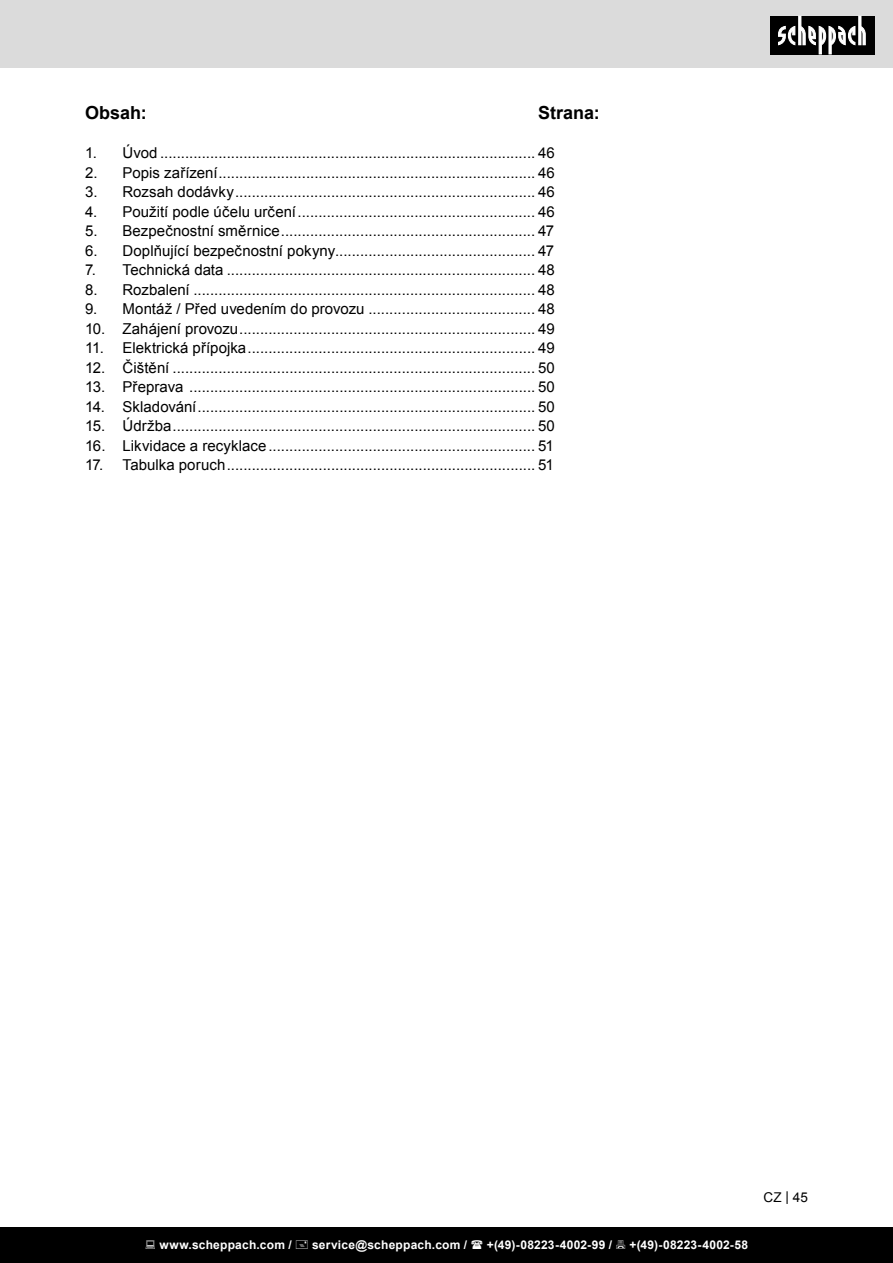
<style>
.page{position:relative;width:893px;height:1263px;background:#fff}
.page>*{position:absolute;margin:0;border:0;box-sizing:border-box;transform-origin:0 0}
.TOC_title{font:700 18px "Arial";color:#000}
.t1{font:15px "Arial";letter-spacing:.005em;color:#000}
.t2{font:13.5px "Arial";color:#000}
.t3{font:700 12px "Arial";letter-spacing:.02em;color:#fff}
</style>
<div class="page">
<div style="left:0;top:0;width:893px;height:67px;background:#dbdbdb"></div>
<div style="left:0;top:1227px;width:893px;height:36px;background:#000"></div>
<div style="left:770px;top:16px;width:105px;height:38px;background:#000"></div>
<svg style="left:778px;top:16px;width:88px;height:38px"></svg>
<p class="TOC_title" style="left:85px;top:101px;width:63px">Obsah:</p>
<p class="TOC_title" style="left:538px;top:101px;width:63px">Strana:</p>
<p class="t1" style="left:85px;top:143px;width:471px">1. Úvod .......................................................................................... 46</p>
<p class="t1" style="left:85px;top:163px;width:471px">2. Popis zařízení............................................................................ 46</p>
<p class="t1" style="left:85px;top:182px;width:471px">3. Rozsah dodávky........................................................................ 46</p>
<p class="t1" style="left:85px;top:202px;width:471px">4. Použití podle účelu určení......................................................... 46</p>
<p class="t1" style="left:85px;top:221px;width:471px">5. Bezpečnostní směrnice............................................................. 47</p>
<p class="t1" style="left:85px;top:241px;width:471px">6. Doplňující bezpečnostní pokyny................................................ 47</p>
<p class="t1" style="left:85px;top:260px;width:471px">7. Technická data .......................................................................... 48</p>
<p class="t1" style="left:85px;top:280px;width:471px">8. Rozbalení .................................................................................. 48</p>
<p class="t1" style="left:85px;top:299px;width:471px">9. Montáž / Před uvedením do provozu ........................................ 48</p>
<p class="t1" style="left:85px;top:319px;width:471px">10. Zahájení provozu....................................................................... 49</p>
<p class="t1" style="left:85px;top:338px;width:471px">11. Elektrická přípojka..................................................................... 49</p>
<p class="t1" style="left:85px;top:358px;width:471px">12. Čištění ....................................................................................... 50</p>
<p class="t1" style="left:85px;top:377px;width:471px">13. Přeprava ................................................................................... 50</p>
<p class="t1" style="left:85px;top:397px;width:471px">14. Skladování................................................................................. 50</p>
<p class="t1" style="left:85px;top:416px;width:471px">15. Údržba....................................................................................... 50</p>
<p class="t1" style="left:85px;top:436px;width:470px">16. Likvidace a recyklace................................................................ 51</p>
<p class="t1" style="left:85px;top:455px;width:470px">17. Tabulka poruch.......................................................................... 51</p>
<p class="t3" style="left:159px;top:1236px;width:134px">www.scheppach.com /</p>
<p class="t3" style="left:312px;top:1236px;width:157px">service@scheppach.com /</p>
<p class="t3" style="left:487px;top:1236px;width:127px">+(49)-08223-4002-99 /</p>
<p class="t3" style="left:629px;top:1236px;width:120px">+(49)-08223-4002-58</p>
<p class="t2" style="left:764px;top:1188px;width:46px">CZ | 45</p>
</div>
